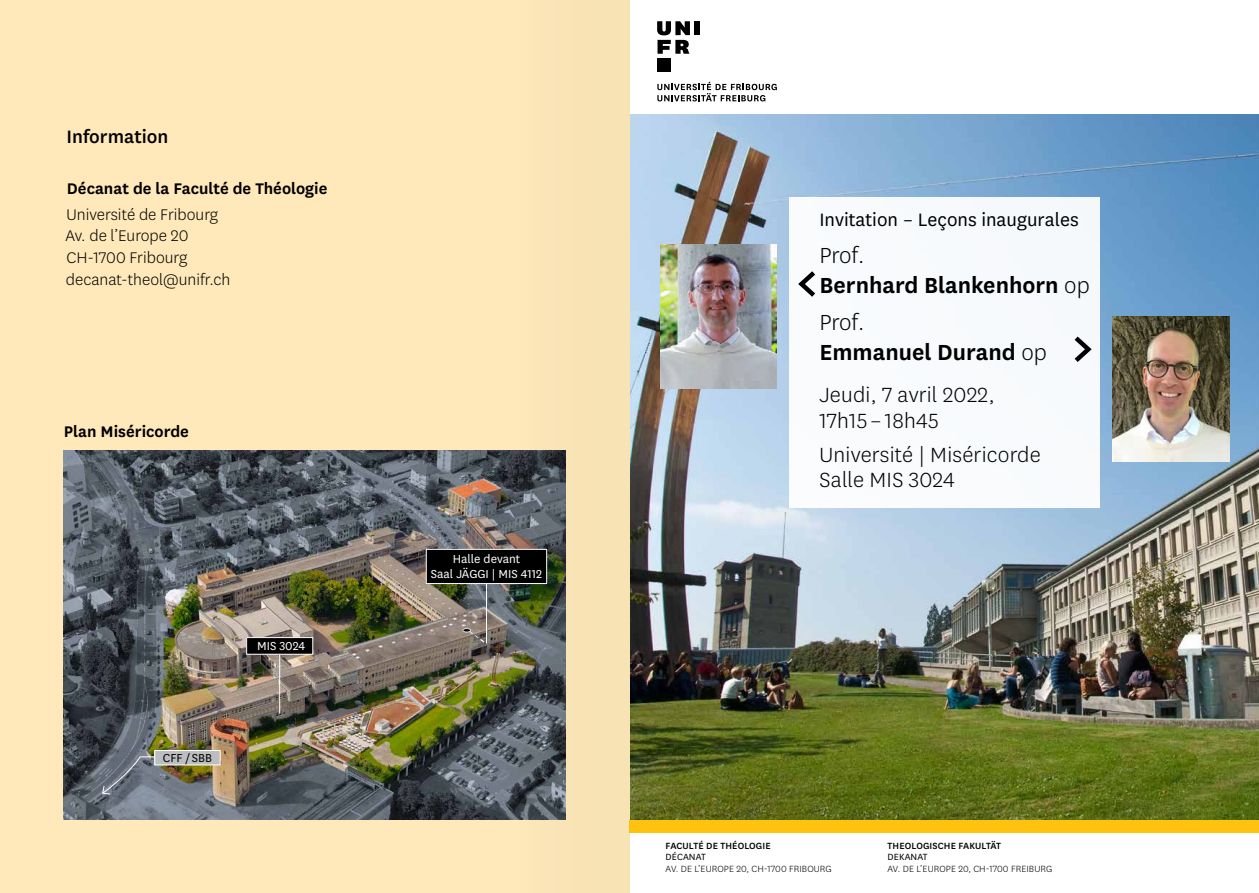
<style>
.page{position:relative;width:1259px;height:893px;background:#fff}
.page>*{position:absolute;margin:0;border:0;box-sizing:border-box;transform-origin:0 0}
.t1{font:600 25.5px/29.8px "National Uni Fr";color:#000}
.t2{font:300 24px/25.5px "National Uni Fr";letter-spacing:.01em;color:#000}
.t3{font:21px "National Uni Fr";color:#000}
.t4{font:500 21px "National Uni Fr";color:#000}
.t5{font:300 18px/21.6px "National Uni Fr";color:#000}
.t6{font:600 18px "National Uni Fr";color:#000}
.t7{font:13.5px/15.8px "National Uni Fr";color:#fff;text-align:center}
.t8{font:13.5px "National Uni Fr";letter-spacing:.01em;color:#000}
.t9{font:300 10.5px "National Uni Fr";letter-spacing:.01em;color:#000}
.t10{font:500 10.5px "National Uni Fr";letter-spacing:.01em;color:#000}
.t11{font:10.5px "National Uni Fr";letter-spacing:.01em;color:#000}
.s1{font-weight:300}
</style>
<div class="page">
<img style="left:629px;top:115px;width:630px;height:705px">
<div style="left:0;top:0;width:629px;height:893px;background:#ffe9ba"></div>
<svg style="left:657px;top:82px;width:120px;height:19px"></svg>
<div style="left:694px;top:21px;width:6px;height:14px;background:#000"></div>
<div style="left:657px;top:58px;width:14px;height:14px;background:#000"></div>
<svg style="left:657px;top:21px;width:33px;height:33px"></svg>
<div style="left:789px;top:198px;width:311px;height:310px;background:#f8fafd"></div>
<div style="left:629px;top:820px;width:630px;height:12px;background:#ffc20e"></div>
<div style="left:520px;top:0;width:109px;height:893px;background:#f9e3b5"></div>
<img style="left:64px;top:451px;width:502px;height:368px">
<hr style="left:486px;top:581px;width:1px;height:62px;background:#fff">
<hr style="left:279px;top:653px;width:1px;height:60px;background:#fff">
<svg style="left:102px;top:756px;width:54px;height:39px;background:#717985"></svg>
<div style="left:426px;top:549px;width:120px;height:35px;background:#000"></div>
<div style="left:426px;top:549px;width:121px;height:35px;border:1px solid #fff"></div>
<div style="left:247px;top:638px;width:66px;height:16px;background:#000"></div>
<div style="left:246px;top:637px;width:67px;height:18px;border:1px solid #fff"></div>
<svg style="left:462px;top:628px;width:23px;height:15px"></svg>
<div style="left:155px;top:750px;width:65px;height:15px;background:#bcbec0"></div>
<div style="left:154px;top:750px;width:67px;height:15px;border:1px solid #fff"></div>
<img style="left:1113px;top:317px;width:116px;height:144px">
<img style="left:660px;top:244px;width:117px;height:145px">
<svg style="left:798px;top:271px;width:17px;height:26px"></svg>
<svg style="left:1074px;top:336px;width:18px;height:26px"></svg>
<p class="t4" style="left:67px;top:123px;width:103px">Information</p>
<p class="t6" style="left:67px;top:176px;width:262px">Décanat de la Faculté de Théologie</p>
<p class="t5" style="left:65px;top:203px;width:166px">Université de Fribourg<br>Av. de l’Europe 20<br>CH-1700 Fribourg decanat-theol@unifr.ch</p>
<p class="t6" style="left:64px;top:419px;width:127px">Plan Miséricorde</p>
<p class="t8" style="left:163px;top:749px;width:51px">CFF / SBB</p>
<p class="t7" style="left:257px;top:637px;width:50px">MIS 3024</p>
<p class="t7" style="left:431px;top:550px;width:113px">Halle devant<br>Saal JÄGGI | MIS 4112</p>
<p class="t3" style="left:819px;top:206px;width:261px">Invitation – Leçons inaugurales</p>
<h1 class="t1" style="left:819px;top:239px;width:272px"><span class="s1">Prof.<br></span>Bernhard Blankenhorn <span class="s1">op</span></h1>
<h1 class="t1" style="left:819px;top:306px;width:229px"><span class="s1">Prof.<br></span>Emmanuel Durand <span class="s1">op</span></h1>
<h2 class="t2" style="left:819px;top:382px;width:177px">Jeudi, 7 avril 2022,<br>17h15 – 18h45</h2>
<h2 class="t2" style="left:819px;top:441px;width:223px;line-height:24.9px">Université | Miséricorde<br>Salle MIS 3024</h2>
<p class="t10" style="left:665px;top:839px;width:107px">FACULTÉ DE THÉOLOGIE</p>
<p class="t11" style="left:665px;top:850px;width:42px">DÉCANAT</p>
<p class="t9" style="left:665px;top:862px;width:168px">AV. DE L’EUROPE 20, CH-1700 FRIBOURG</p>
<p class="t10" style="left:887px;top:839px;width:115px">THEOLOGISCHE FAKULTÄT</p>
<p class="t11" style="left:887px;top:850px;width:41px">DEKANAT</p>
<p class="t9" style="left:887px;top:862px;width:166px">AV. DE L’EUROPE 20, CH-1700 FREIBURG</p>
</div>
